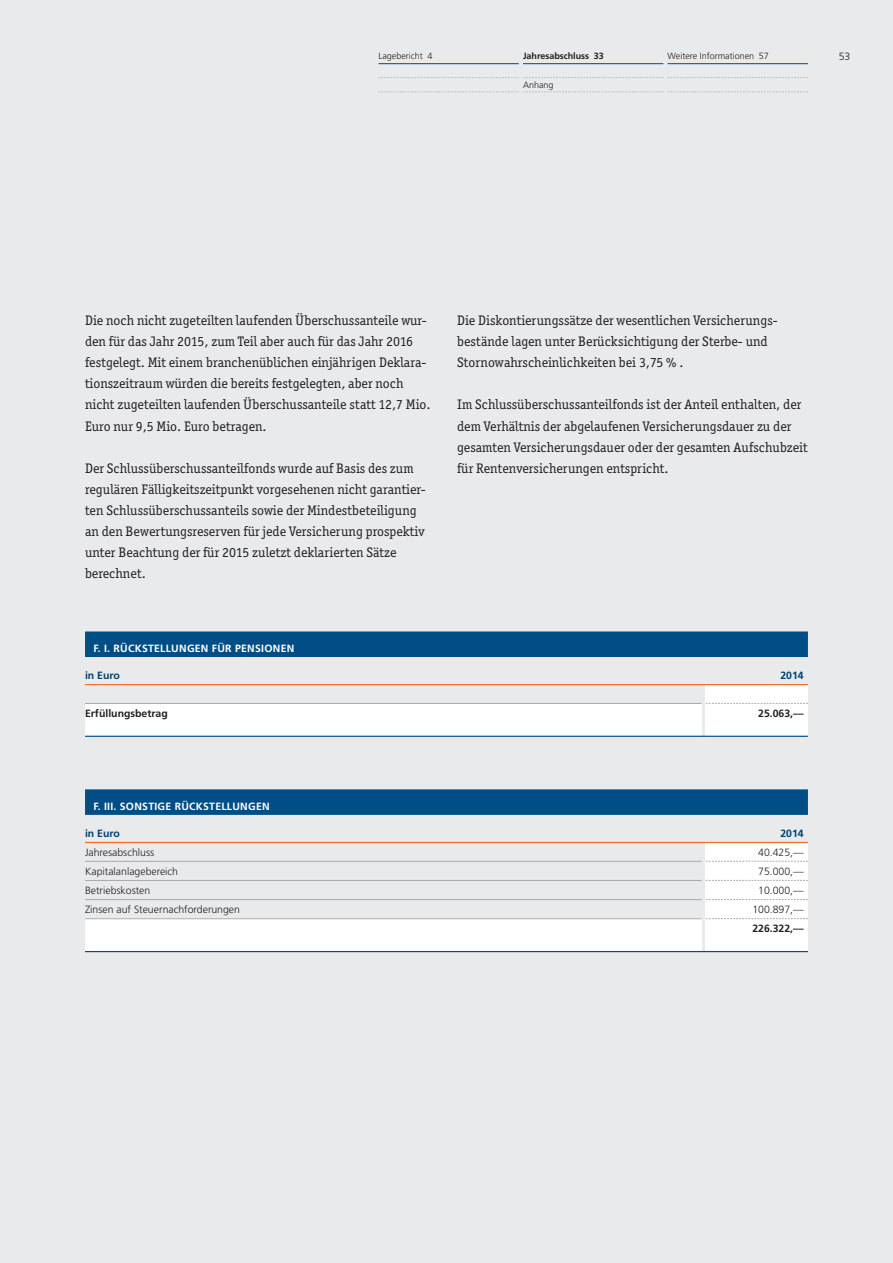
<style>
.page{position:relative;width:893px;height:1263px;background:#e9eaeb}
.page>*{position:absolute;margin:0;border:0;box-sizing:border-box;transform-origin:0 0}
.t1{font:13.8px/21px "Officina Ser ITC";color:#231f20}
.t2{font:300 10.5px "Frutiger LT";color:#231f20}
.t3{font:700 10.5px "Frutiger LT";letter-spacing:.025em;color:#fff}
.t4{font:700 10.5px "Frutiger LT";color:#231f20}
.t5{font:700 10.5px "Frutiger LT";color:#004170}
.t6{font:300 9px "Frutiger LT";color:#231f20}
.t7{font:700 9px "Frutiger LT";color:#231f20}
</style>
<div class="page">
<hr style="left:378px;top:63px;width:141px;height:1px;background:#0072bc">
<hr style="left:523px;top:63px;width:140px;height:1px;background:#0072bc">
<hr style="left:668px;top:63px;width:140px;height:1px;background:#0072bc">
<svg style="left:378px;top:77px;width:430px;height:1px"></svg>
<svg style="left:379px;top:92px;width:429px;height:1px"></svg>
<div style="left:85px;top:704px;width:617px;height:33px;background:#fff"></div>
<div style="left:706px;top:685px;width:102px;height:52px;background:#fff"></div>
<div style="left:85px;top:631px;width:723px;height:26px;background:#004e85"></div>
<hr style="left:85px;top:684px;width:723px;height:1px;background:#f36e21">
<hr style="left:85px;top:703px;width:617px;height:1px;background:#a8a9ad">
<hr style="left:85px;top:736px;width:723px;height:1px;background:#004e85">
<svg style="left:706px;top:703px;width:102px;height:1px"></svg>
<div style="left:85px;top:919px;width:617px;height:32px;background:#fff"></div>
<div style="left:706px;top:842px;width:102px;height:109px;background:#fff"></div>
<svg style="left:706px;top:861px;width:102px;height:1px"></svg>
<svg style="left:706px;top:880px;width:102px;height:1px"></svg>
<svg style="left:706px;top:899px;width:102px;height:1px"></svg>
<svg style="left:706px;top:918px;width:102px;height:1px"></svg>
<div style="left:85px;top:789px;width:723px;height:26px;background:#004e85"></div>
<hr style="left:85px;top:842px;width:723px;height:1px;background:#f36e21">
<hr style="left:85px;top:861px;width:617px;height:1px;background:#a8a9ad">
<hr style="left:85px;top:880px;width:617px;height:1px;background:#a8a9ad">
<hr style="left:85px;top:899px;width:617px;height:1px;background:#a8a9ad">
<hr style="left:85px;top:918px;width:617px;height:1px;background:#a8a9ad">
<hr style="left:85px;top:951px;width:723px;height:1px;background:#004e85">
<p class="t6" style="left:378px;top:53px;width:55px">Lagebericht 4</p>
<p class="t7" style="left:523px;top:53px;width:82px">Jahresabschluss 33</p>
<p class="t6" style="left:523px;top:81px;width:32px">Anhang</p>
<p class="t6" style="left:668px;top:53px;width:103px">Weitere Informationen 57</p>
<p class="t2" style="left:839px;top:53px;width:13px">53</p>
<p class="t1" style="left:85px;top:310px;width:347px">Die noch nicht zugeteilten laufenden Überschussanteile wur&shy;den für das Jahr 2015, zum Teil aber auch für das Jahr 2016 festgelegt. Mit einem branchenüblichen einjährigen Deklara&shy;tionszeitraum würden die bereits festgelegten, aber noch nicht zugeteilten laufenden Überschussanteile statt 12,7 Mio.<br>Euro nur 9,5 Mio. Euro betragen.</p>
<p class="t1" style="left:85px;top:457px;width:342px">Der Schlussüberschussanteilfonds wurde auf Basis des zum regulären Fälligkeitszeitpunkt vorgesehenen nicht garantier&shy;ten Schlussüberschussanteils sowie der Mindestbeteiligung an den Bewertungsreserven für jede Versicherung prospektiv unter Beachtung der für 2015 zuletzt deklarierten Sätze berechnet.</p>
<p class="t1" style="left:457px;top:310px;width:322px">Die Diskontierungssätze der wesentlichen Versicherungs&shy;bestände lagen unter Berücksichtigung der Sterbe- und<br>Stornowahrscheinlichkeiten bei 3,75 % .</p>
<p class="t1" style="left:457px;top:394px;width:352px">Im Schlussüberschussanteilfonds ist der Anteil enthalten, der dem Verhältnis der abgelaufenen Versicherungsdauer zu der gesamten Versicherungsdauer oder der gesamten Aufschubzeit für Rentenversicherungen entspricht.</p>
<p class="t3" style="left:94px;top:644px;width:202px">F. I. RÜCKSTELLUNGEN FÜR PENSIONEN</p>
<p class="t5" style="left:85px;top:671px;width:36px">in Euro</p>
<p class="t5" style="left:780px;top:671px;width:25px">2014</p>
<p class="t4" style="left:85px;top:709px;width:84px">Erfüllungsbetrag</p>
<p class="t4" style="left:758px;top:709px;width:47px">25.063,––</p>
<p class="t3" style="left:94px;top:802px;width:178px">F. III. SONSTIGE RÜCKSTELLUNGEN</p>
<p class="t5" style="left:85px;top:829px;width:36px">in Euro</p>
<p class="t5" style="left:780px;top:829px;width:25px">2014</p>
<p class="t2" style="left:85px;top:848px;width:71px">Jahresabschluss</p>
<p class="t2" style="left:758px;top:848px;width:47px">40.425,––</p>
<p class="t2" style="left:85px;top:867px;width:95px">Kapitalanlagebereich</p>
<p class="t2" style="left:758px;top:867px;width:47px">75.000,––</p>
<p class="t2" style="left:85px;top:886px;width:67px">Betriebskosten</p>
<p class="t2" style="left:758px;top:886px;width:47px">10.000,––</p>
<p class="t2" style="left:85px;top:905px;width:157px">Zinsen auf Steuernachforderungen</p>
<p class="t2" style="left:752px;top:905px;width:53px">100.897,––</p>
<p class="t4" style="left:752px;top:924px;width:53px">226.322,––</p>
</div>
